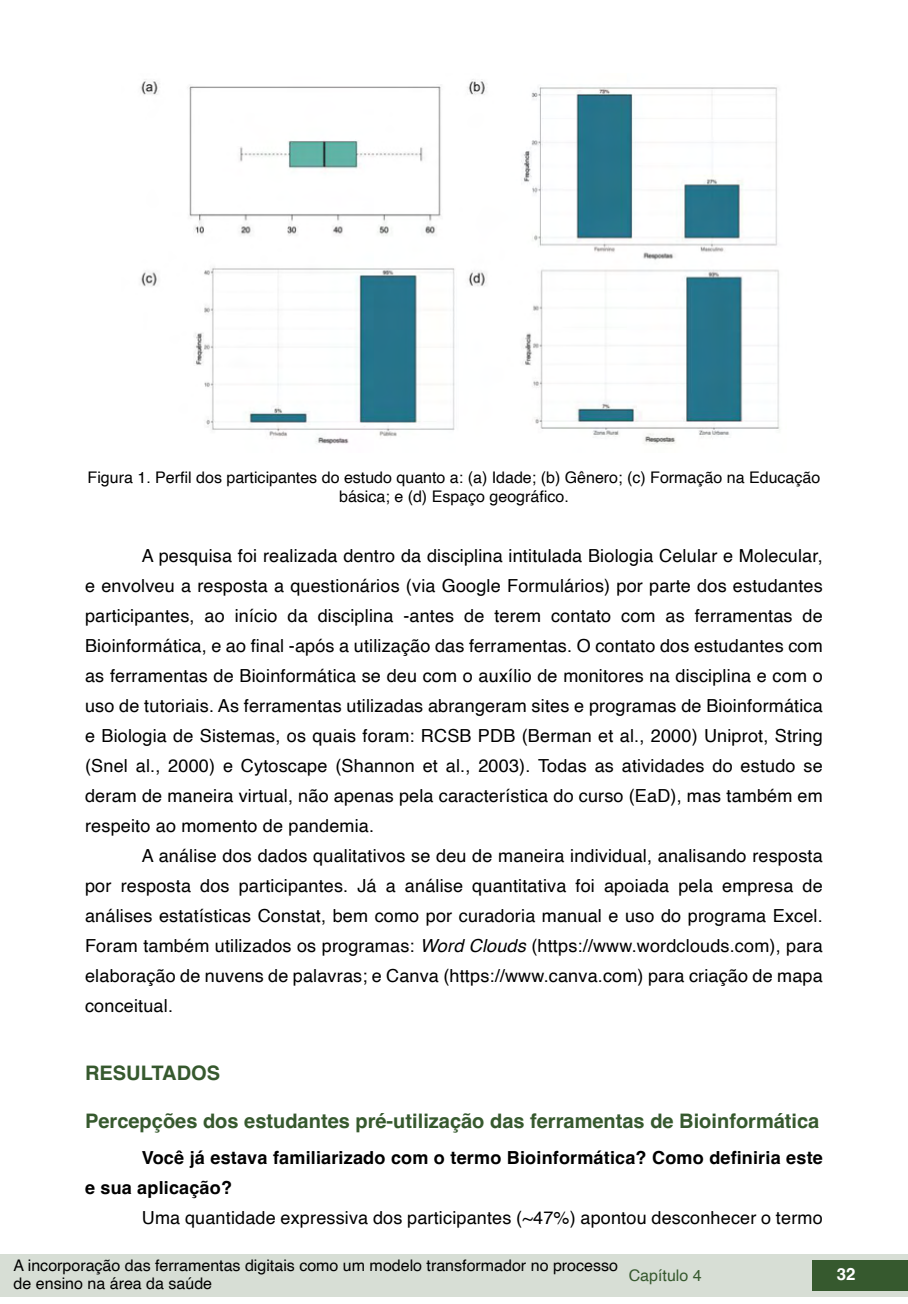
<style>
.page{position:relative;width:908px;height:1304px;background:#fff}
.page>*{position:absolute;margin:0;border:0;box-sizing:border-box;transform-origin:0 0}
.t1{font:700 20px "Helvetica";color:#36592e}
.t2{font:18px/30px "Helvetica";letter-spacing:.01em;color:#000;text-align:justify}
.t3{font:700 18px/30px "Helvetica";letter-spacing:.01em;color:#000}
.t4{font:700 16.8px "Helvetica";color:#fff}
.t5{font:16px/18.2px "Helvetica";color:#000}
.t6{font:16px "Helvetica";color:#36592e}
.s1{font-style:italic}
</style>
<div class="page">
<div style="left:0;top:1254px;width:906px;height:43px;background:#d7ded5"></div>
<div style="left:812px;top:1261px;width:95px;height:30px;background:#36592e"></div>
<img style="left:140px;top:79px;width:640px;height:366px">
<p class="t5" style="left:88px;top:468px;width:733px;line-height:19.2px;text-align:center">Figura 1. Perfil dos participantes do estudo quanto a: (a) Idade; (b) Gênero; (c) Formação na Educação básica; e (d) Espaço geográfico.</p>
<p class="t2" style="left:85px;top:541px;width:738px;text-indent:57px">A pesquisa foi realizada dentro da disciplina intitulada Biologia Celular e Molecular, e envolveu a resposta a questionários (via Google Formulários) por parte dos estudantes participantes, ao início da disciplina -antes de terem contato com as ferramentas de Bioinformática, e ao final -após a utilização das ferramentas. O contato dos estudantes com as ferramentas de Bioinformática se deu com o auxílio de monitores na disciplina e com o uso de tutoriais. As ferramentas utilizadas abrangeram sites e programas de Bioinformática e Biologia de Sistemas, os quais foram: RCSB PDB (Berman et al., 2000) Uniprot, String (Snel al., 2000) e Cytoscape (Shannon et al., 2003). Todas as atividades do estudo se deram de maneira virtual, não apenas pela característica do curso (EaD), mas também em respeito ao momento de pandemia.</p>
<p class="t2" style="left:85px;top:842px;width:738px;text-indent:57px">A análise dos dados qualitativos se deu de maneira individual, analisando resposta por resposta dos participantes. Já a análise quantitativa foi apoiada pela empresa de análises estatísticas Constat, bem como por curadoria manual e uso do programa Excel.<br>Foram também utilizados os programas: <span class="s1">Word Clouds</span> (https://www.wordclouds.com), para elaboração de nuvens de palavras; e Canva (https://www.canva.com) para criação de mapa conceitual.</p>
<p class="t1" style="left:85px;top:1061px;width:136px">RESULTADOS</p>
<p class="t1" style="left:85px;top:1109px;width:735px">Percepções dos estudantes pré-utilização das ferramentas de Bioinformática</p>
<p class="t3" style="left:85px;top:1144px;width:739px;text-indent:57px">Você já estava familiarizado com o termo Bioinformática? Como definiria este e sua aplicação?</p>
<p class="t2" style="left:142px;top:1203px;width:682px">Uma quantidade expressiva dos participantes (~47%) apontou desconhecer o termo</p>
<p class="t5" style="left:14px;top:1257px;width:605px">A incorporação das ferramentas digitais como um modelo transformador no processo de ensino na área da saúde</p>
<p class="t6" style="left:628px;top:1263px;width:74px">Capítulo 4</p>
<p class="t4" style="left:836px;top:1264px;width:20px">32</p>
</div>
